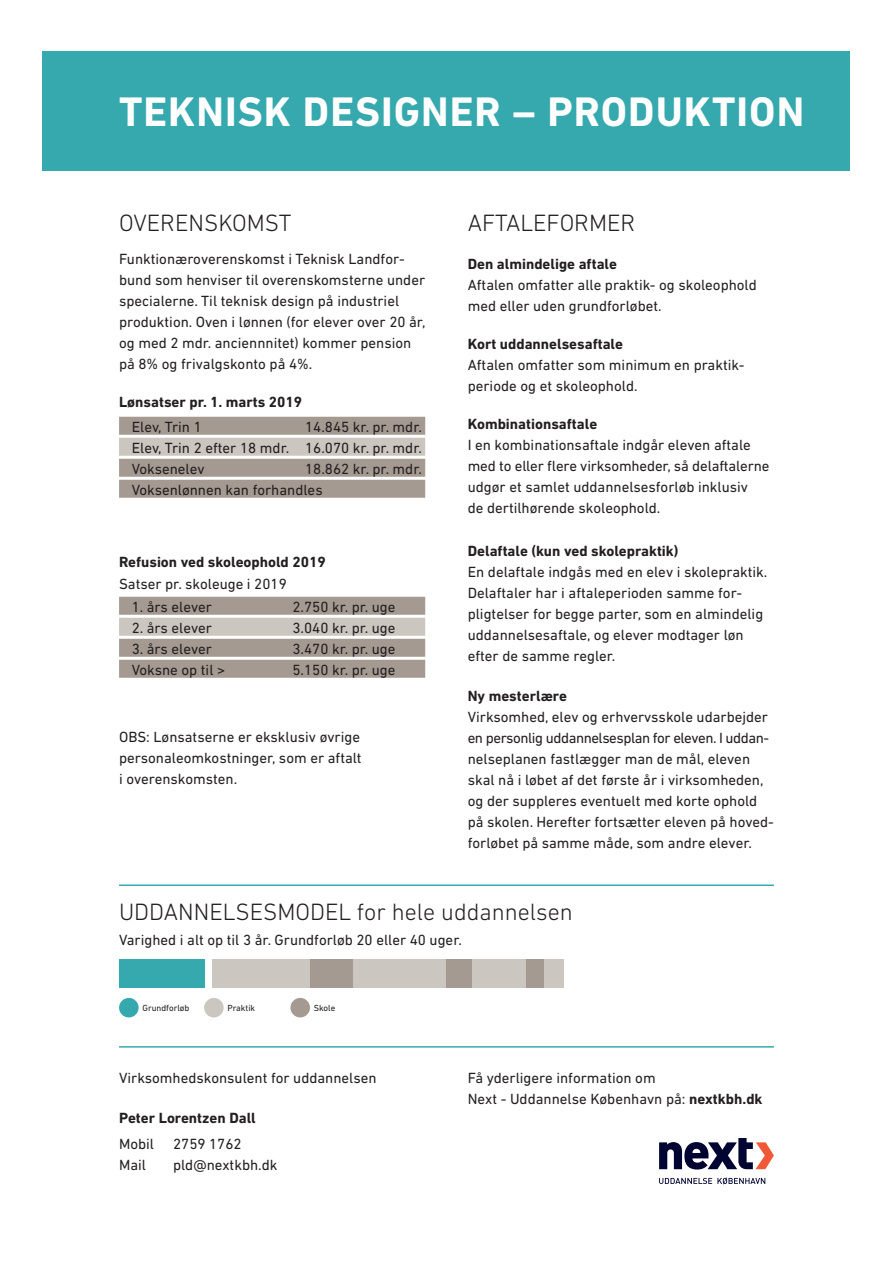
<style>
.page{position:relative;width:893px;height:1263px;background:#fff}
.page>*{position:absolute;margin:0;border:0;box-sizing:border-box;transform-origin:0 0}
.t1{font:700 42px "DIN Next LT Pro";letter-spacing:.025em;color:#fff}
.t2{font:300 24px "DIN Next LT Pro";color:#231f20}
.t3{font:15px/21px "DIN Next LT Pro";color:#231f20}
.t4{font:700 15px "DIN Next LT Pro";color:#231f20}
.t5{font:9px "DIN Next LT Pro";color:#231f20}
.s1{font-weight:700}
</style>
<div class="page">
<div style="left:43px;top:51px;width:807px;height:119px;background:#36a9af"></div>
<div style="left:119px;top:417px;width:306px;height:18px;background:#a59a92"></div>
<div style="left:119px;top:438px;width:306px;height:18px;background:#ccc6c0"></div>
<div style="left:119px;top:459px;width:306px;height:18px;background:#a59a92"></div>
<div style="left:119px;top:480px;width:306px;height:18px;background:#a59a92"></div>
<div style="left:119px;top:597px;width:306px;height:18px;background:#a59a92"></div>
<div style="left:119px;top:618px;width:306px;height:18px;background:#ccc6c0"></div>
<div style="left:119px;top:639px;width:306px;height:18px;background:#a59a92"></div>
<div style="left:119px;top:660px;width:306px;height:18px;background:#a59a92"></div>
<div style="left:119px;top:959px;width:85px;height:28px;background:#36a9af"></div>
<div style="left:119px;top:998px;width:20px;height:19px;background:#36a9af;border-radius:50%"></div>
<div style="left:204px;top:998px;width:20px;height:19px;background:#ccc6c0;border-radius:50%"></div>
<div style="left:290px;top:998px;width:20px;height:19px;background:#a59a92;border-radius:50%"></div>
<hr style="left:119px;top:884px;width:655px;height:2px;background:#36a9af">
<hr style="left:119px;top:1046px;width:655px;height:1px;background:#36a9af">
<svg style="left:659px;top:1138px;width:115px;height:31px"></svg>
<svg style="left:659px;top:1177px;width:106px;height:7px"></svg>
<div style="left:213px;top:959px;width:351px;height:28px;background:#ccc6c0"></div>
<div style="left:527px;top:959px;width:17px;height:28px;background:#a59a92"></div>
<div style="left:310px;top:959px;width:42px;height:28px;background:#a59a92"></div>
<div style="left:446px;top:959px;width:26px;height:28px;background:#a59a92"></div>
<h1 class="t1" style="left:119px;top:87px;width:687px">TEKNISK DESIGNER – PRODUKTION</h1>
<h2 class="t2" style="left:119px;top:209px;width:174px">OVERENSKOMST</h2>
<p class="t3" style="left:119px;top:249px;width:308px">Funktionæroverenskomst i Teknisk Landfor&shy;bund som henviser til overenskomsterne under specialerne. Til teknisk design på industriel produktion. Oven i lønnen (for elever over 20 år, og med 2 mdr. anciennnitet) kommer pension på 8% og frivalgskonto på 4%.</p>
<p class="t4" style="left:119px;top:393px;width:185px">Lønsatser pr. 1. marts 2019</p>
<p class="t3" style="left:132px;top:416px;width:292px;text-align:justify;text-indent:173px">14.845 kr. pr. mdr.<br>Elev, Trin 2 efter 18 mdr. 16.070 kr. pr. mdr.<br>Voksenelev</p>
<p class="t3" style="left:132px;top:416px;width:72px">Elev, Trin 1</p>
<p class="t3" style="left:132px;top:458px;width:292px;text-indent:173px">18.862 kr. pr. mdr.<br>Voksenlønnen kan forhandles</p>
<p class="t4" style="left:119px;top:553px;width:208px">Refusion ved skoleophold 2019</p>
<p class="t3" style="left:119px;top:573px;width:169px">Satser pr. skoleuge i 2019</p>
<p class="t3" style="left:132px;top:596px;width:82px">1. års elever</p>
<p class="t3" style="left:292px;top:596px;width:105px">2.750 kr. pr. uge</p>
<p class="t3" style="left:132px;top:617px;width:82px">2. års elever</p>
<p class="t3" style="left:292px;top:617px;width:105px">3.040 kr. pr. uge</p>
<p class="t3" style="left:132px;top:638px;width:82px">3. års elever</p>
<p class="t3" style="left:292px;top:638px;width:105px">3.470 kr. pr. uge</p>
<p class="t3" style="left:132px;top:659px;width:95px">Voksne op til &gt;</p>
<p class="t3" style="left:292px;top:659px;width:105px">5.150 kr. pr. uge</p>
<p class="t3" style="left:119px;top:726px;width:244px;text-align:justify">OBS: Lønsatserne er eksklusiv øvrige personaleomkostninger, som er aftalt i overenskomsten.</p>
<h2 class="t2" style="left:468px;top:209px;width:169px">AFTALEFORMER</h2>
<p class="t4" style="left:468px;top:255px;width:151px">Den almindelige aftale</p>
<p class="t3" style="left:468px;top:274px;width:291px">Aftalen omfatter alle praktik- og skoleophold med eller uden grundforløbet.</p>
<p class="t4" style="left:468px;top:335px;width:157px">Kort uddannelsesaftale</p>
<p class="t3" style="left:468px;top:354px;width:278px">Aftalen omfatter som minimum en praktik&shy;periode og et skoleophold.</p>
<p class="t4" style="left:468px;top:415px;width:131px">Kombinationsaftale</p>
<p class="t3" style="left:468px;top:434px;width:303px">I en kombinationsaftale indgår eleven aftale med to eller flere virksomheder, så delaftalerne udgør et samlet uddannelsesforløb inklusiv<br>de dertilhørende skoleophold.</p>
<p class="t4" style="left:468px;top:542px;width:212px">Delaftale (kun ved skolepraktik)</p>
<p class="t3" style="left:468px;top:561px;width:301px">En delaftale indgås med en elev i skolepraktik.<br>Delaftaler har i aftaleperioden samme for&shy;pligtelser for begge parter, som en almindelig uddannelsesaftale, og elever modtager løn efter de samme regler.</p>
<p class="t4" style="left:468px;top:687px;width:101px">Ny mesterlære</p>
<p class="t3" style="left:468px;top:706px;width:308px">Virksomhed, elev og erhvervsskole udarbejder en personlig uddannelsesplan for eleven. I uddan&shy;nelseplanen fastlægger man de mål, eleven skal nå i løbet af det første år i virksomheden, og der suppleres eventuelt med korte ophold på skolen. Herefter fortsætter eleven på hoved&shy;forløbet på samme måde, som andre elever.</p>
<h2 class="t2" style="left:119px;top:897px;width:455px">UDDANNELSESMODEL for hele uddannelsen</h2>
<p class="t3" style="left:119px;top:929px;width:344px">Varighed i alt op til 3 år. Grundforløb 20 eller 40 uger.</p>
<p class="t5" style="left:142px;top:1003px;width:49px">Grundforløb</p>
<p class="t5" style="left:227px;top:1003px;width:29px">Praktik</p>
<p class="t5" style="left:314px;top:1003px;width:23px">Skole</p>
<p class="t3" style="left:119px;top:1067px;width:259px">Virksomhedskonsulent for uddannelsen</p>
<p class="t3" style="left:468px;top:1067px;width:296px">Få yderligere information om<br>Next - Uddannelse København på: <span class="s1">nextkbh.dk</span></p>
<p class="t4" style="left:119px;top:1109px;width:138px">Peter Lorentzen Dall</p>
<p class="t3" style="left:119px;top:1133px;width:37px">Mobil</p>
<p class="t3" style="left:173px;top:1133px;width:70px">2759 1762</p>
<p class="t3" style="left:119px;top:1154px;width:28px">Mail</p>
<p class="t3" style="left:173px;top:1154px;width:106px">pld@nextkbh.dk</p>
</div>
